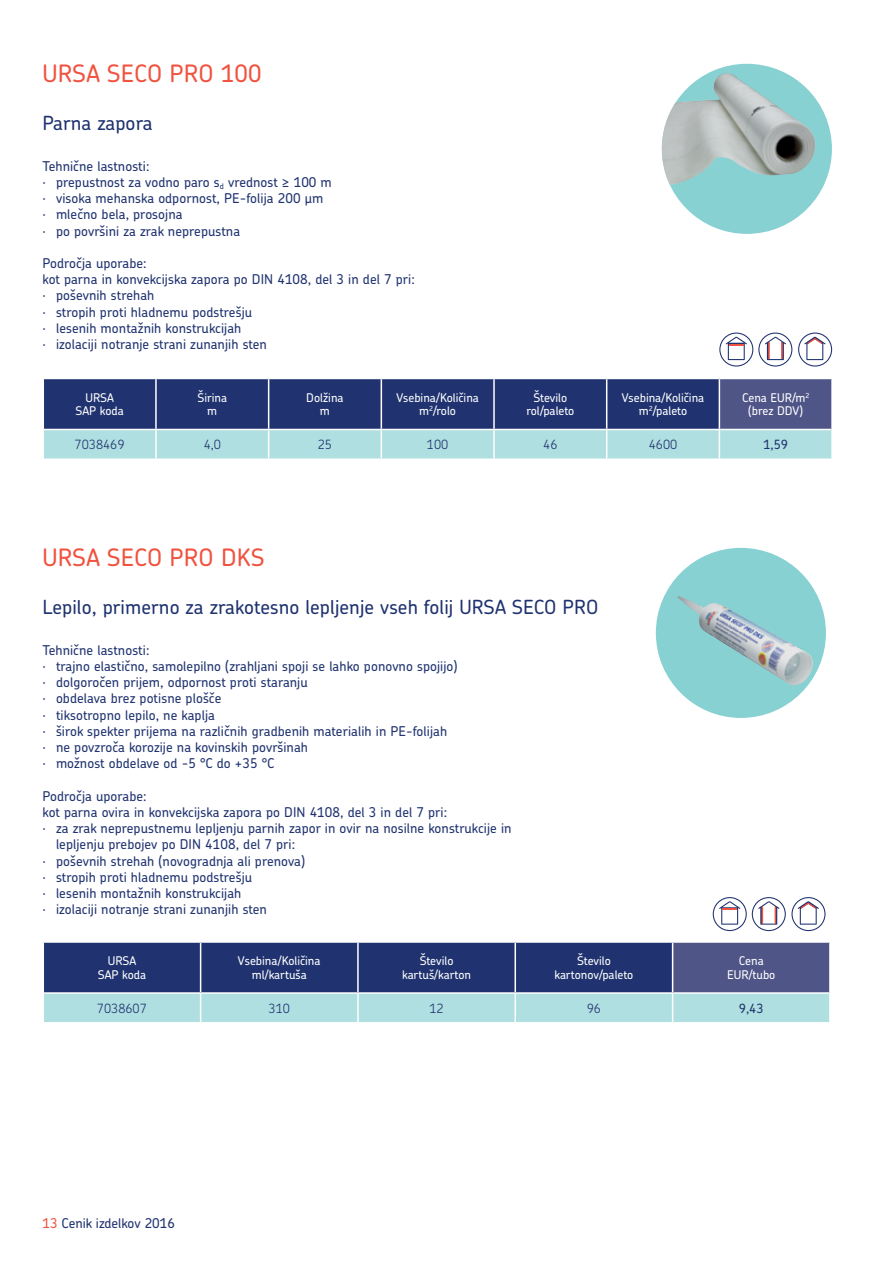
<style>
.page{position:relative;width:893px;height:1263px;background:#fff}
.page>*{position:absolute;margin:0;border:0;box-sizing:border-box;transform-origin:0 0}
.t1{font:500 24px "Chevin Pro";letter-spacing:.005em;color:#f0533f}
.t2{font:500 19.5px "Chevin Pro";letter-spacing:.005em;color:#203370}
.t3{font:500 13.5px/16.2px "Chevin Pro";letter-spacing:.005em;color:#203370}
.t4{font:300 12.75px "Chevin Pro";color:#203370}
.t5{font:500 12.75px "Chevin Pro";color:#203370}
.t6{font:500 12px/13.5px "Chevin Pro";color:#fff;text-align:center}
.s1{color:#f0533f}
</style>
<div class="page">
<div style="left:662px;top:64px;width:170px;height:170px;background:#87d1d3;border-radius:50%"></div>
<img style="left:662px;top:73px;width:154px;height:112px">
<svg style="left:798px;top:332px;width:34px;height:35px"></svg>
<svg style="left:719px;top:332px;width:73px;height:35px"></svg>
<svg style="left:43px;top:378px;width:789px;height:80px;background:#5e799e"></svg>
<hr style="left:831px;top:429px;width:2px;height:29px;background:#fff">
<hr style="left:44px;top:429px;width:112px;height:1px;background:#fff">
<hr style="left:156px;top:429px;width:112px;height:1px;background:#fff">
<hr style="left:720px;top:429px;width:111px;height:1px;background:#fff">
<div style="left:656px;top:548px;width:170px;height:170px;background:#87d1d3;border-radius:50%"></div>
<img style="left:677px;top:596px;width:136px;height:91px">
<svg style="left:713px;top:897px;width:112px;height:34px"></svg>
<svg style="left:43px;top:942px;width:787px;height:80px;background:#5e799e"></svg>
<hr style="left:829px;top:993px;width:2px;height:29px;background:#fff">
<hr style="left:44px;top:992px;width:157px;height:2px;background:#fff">
<hr style="left:201px;top:992px;width:156px;height:2px;background:#fff">
<hr style="left:673px;top:992px;width:156px;height:2px;background:#fff">
<h1 class="t1" style="left:43px;top:57px;width:221px">URSA SECO PRO 100</h1>
<h2 class="t2" style="left:43px;top:110px;width:112px">Parna zapora</h2>
<p class="t3" style="left:43px;top:157px;width:291px">Tehnične lastnosti:<br>· prepustnost za vodno paro s<sub>d</sub> vrednost ≥ 100 m · visoka mehanska odpornost, PE-folija 200 μm<br>· mlečno bela, prosojna<br>· po površini za zrak neprepustna</p>
<p class="t3" style="left:43px;top:255px;width:374px">Področja uporabe:<br>kot parna in konvekcijska zapora po DIN 4108, del 3 in del 7 pri: · poševnih strehah<br>· stropih proti hladnemu podstrešju<br>· lesenih montažnih konstrukcijah<br>· izolaciji notranje strani zunanjih sten</p>
<p class="t6" style="left:75px;top:390px;width:50px">URSA<br>SAP koda</p>
<p class="t6" style="left:197px;top:390px;width:31px">Širina m</p>
<p class="t6" style="left:306px;top:390px;width:39px">Dolžina m</p>
<p class="t6" style="left:396px;top:390px;width:84px">Vsebina/Količina m<sup>2</sup>/rolo</p>
<p class="t6" style="left:526px;top:390px;width:50px">Število rol/paleto</p>
<p class="t6" style="left:622px;top:390px;width:84px">Vsebina/Količina m<sup>2</sup>/paleto</p>
<p class="t6" style="left:742px;top:390px;width:69px">Cena EUR/m<sup>2 </sup>(brez DDV)</p>
<p class="t4" style="left:75px;top:436px;width:51px">7038469</p>
<p class="t4" style="left:204px;top:436px;width:19px">4,0</p>
<p class="t4" style="left:318px;top:436px;width:16px">25</p>
<p class="t4" style="left:427px;top:436px;width:23px">100</p>
<p class="t4" style="left:543px;top:436px;width:16px">46</p>
<p class="t4" style="left:649px;top:436px;width:30px">4600</p>
<p class="t5" style="left:763px;top:436px;width:26px">1,59</p>
<h1 class="t1" style="left:43px;top:541px;width:224px">URSA SECO PRO DKS</h1>
<h2 class="t2" style="left:43px;top:594px;width:557px">Lepilo, primerno za zrakotesno lepljenje vseh folij URSA SECO PRO</h2>
<p class="t3" style="left:43px;top:641px;width:417px">Tehnične lastnosti:<br>· trajno elastično, samolepilno (zrahljani spoji se lahko ponovno spojijo) · dolgoročen prijem, odpornost proti staranju<br>· obdelava brez potisne plošče<br>· tiksotropno lepilo, ne kaplja<br>· širok spekter prijema na različnih gradbenih materialih in PE-folijah<br>· ne povzroča korozije na kovinskih površinah<br>· možnost obdelave od -5 °C do +35 °C</p>
<p class="t3" style="left:43px;top:787px;width:106px">Področja uporabe:</p>
<p class="t3" style="left:43px;top:803px;width:406px">kot parna ovira in konvekcijska zapora po DIN 4108, del 3 in del 7 pri:</p>
<p class="t3" style="left:43px;top:820px;width:471px">· za zrak neprepustnemu lepljenju parnih zapor in ovir na nosilne konstrukcije in</p>
<p class="t3" style="left:56px;top:836px;width:241px">lepljenju prebojev po DIN 4108, del 7 pri:</p>
<p class="t3" style="left:43px;top:852px;width:264px">· poševnih strehah (novogradnja ali prenova)</p>
<p class="t3" style="left:43px;top:868px;width:211px">· stropih proti hladnemu podstrešju</p>
<p class="t3" style="left:43px;top:884px;width:200px">· lesenih montažnih konstrukcijah</p>
<p class="t3" style="left:43px;top:901px;width:226px">· izolaciji notranje strani zunanjih sten</p>
<p class="t6" style="left:98px;top:954px;width:50px">URSA<br>SAP koda</p>
<p class="t6" style="left:238px;top:954px;width:84px">Vsebina/Količina ml/kartuša</p>
<p class="t6" style="left:402px;top:954px;width:70px">Število kartuš/karton</p>
<p class="t6" style="left:554px;top:954px;width:80px">Število kartonov/paleto</p>
<p class="t6" style="left:727px;top:954px;width:50px">Cena<br>EUR/tubo</p>
<p class="t4" style="left:97px;top:999px;width:51px">7038607</p>
<p class="t4" style="left:269px;top:999px;width:23px">310</p>
<p class="t4" style="left:429px;top:999px;width:16px">12</p>
<p class="t4" style="left:587px;top:999px;width:16px">96</p>
<p class="t5" style="left:739px;top:999px;width:26px">9,43</p>
<p class="t3" style="left:43px;top:1214px;width:134px"><span class="s1">13</span> Cenik izdelkov 2016</p>
</div>
